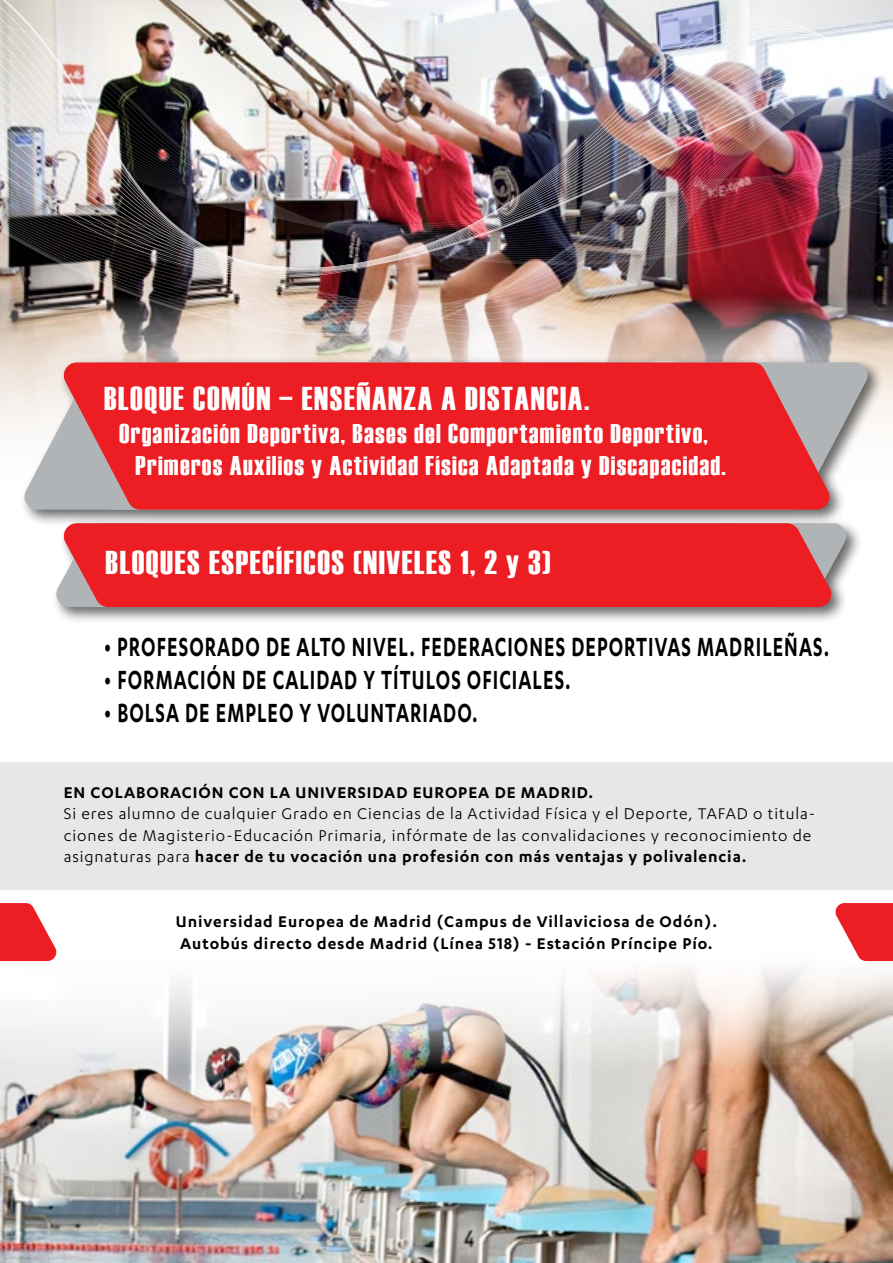
<style>
.page{position:relative;width:893px;height:1263px;background:#fff}
.page>*{position:absolute;margin:0;border:0;box-sizing:border-box;transform-origin:0 0}
.t1{font:33px "Haettenschweiler";letter-spacing:.05em;color:#fff}
.t2{font:600 30.45px "Karbon";letter-spacing:.05em;color:#000;scale:.69 1}
.t3{font:27px/32.4px "Haettenschweiler";letter-spacing:.05em;color:#fff}
.t4{font:18px/21.6px "Karbon";letter-spacing:.05em;color:#000}
.t5{font:600 18px/21.6px "Karbon";letter-spacing:.05em;color:#000}
.s1{font-weight:600}
</style>
<div class="page">
<div style="left:0;top:762px;width:893px;height:127px;background:#e6e7e8"></div>
<img style="left:0;top:961px;width:893px;height:302px">
<svg style="left:0;top:903px;width:57px;height:58px"></svg>
<svg style="left:835px;top:903px;width:58px;height:58px"></svg>
<img style="left:0;top:0;width:893px;height:351px">
<div style="left:20px;top:357px;width:864px;height:267px;background:#000;opacity:.6"></div>
<svg style="left:21px;top:362px;width:39px;height:148px"></svg>
<svg style="left:833px;top:362px;width:38px;height:148px"></svg>
<svg style="left:60px;top:362px;width:773px;height:148px;background:#e72b31"></svg>
<div style="left:60px;top:523px;width:775px;height:84px;background:#ed1d24"></div>
<h1 class="t1" style="left:104px;top:380px;width:487px">BLOQUE COMÚN – ENSEÑANZA A DISTANCIA.</h1>
<h3 class="t3" style="left:136px;top:416px;width:592px;text-indent:-16px">Organización Deportiva, Bases del Comportamiento Deportivo,<br>Primeros Auxilios y Actividad Física Adaptada y Discapacidad.</h3>
<h1 class="t1" style="left:106px;top:544px;width:446px">BLOQUES ESPECÍFICOS (NIVELES 1, 2 y 3)</h1>
<h2 class="t2" style="left:104px;top:630px;width:1052px">• PROFESORADO DE ALTO NIVEL. FEDERACIONES DEPORTIVAS MADRILEÑAS.</h2>
<h2 class="t2" style="left:104px;top:663px;width:678px">• FORMACIÓN DE CALIDAD Y TÍTULOS OFICIALES.</h2>
<h2 class="t2" style="left:104px;top:696px;width:543px">• BOLSA DE EMPLEO Y VOLUNTARIADO.</h2>
<p class="t5" style="left:64px;top:781px;width:531px">EN COLABORACIÓN CON LA UNIVERSIDAD EUROPEA DE MADRID.</p>
<p class="t4" style="left:64px;top:802px;width:753px">Si eres alumno de cualquier Grado en Ciencias de la Actividad Física y el Deporte, TAFAD o titula&shy;ciones de Magisterio-Educación Primaria, infórmate de las convalidaciones y reconocimiento de asignaturas para <span class="s1">hacer de tu vocación una profesión con más ventajas y polivalencia.</span></p>
<p class="t5" style="left:176px;top:910px;width:543px">Universidad Europea de Madrid (Campus de Villaviciosa de Odón).<br>Autobús directo desde Madrid (Línea 518) - Estación Príncipe Pío.</p>
</div>
